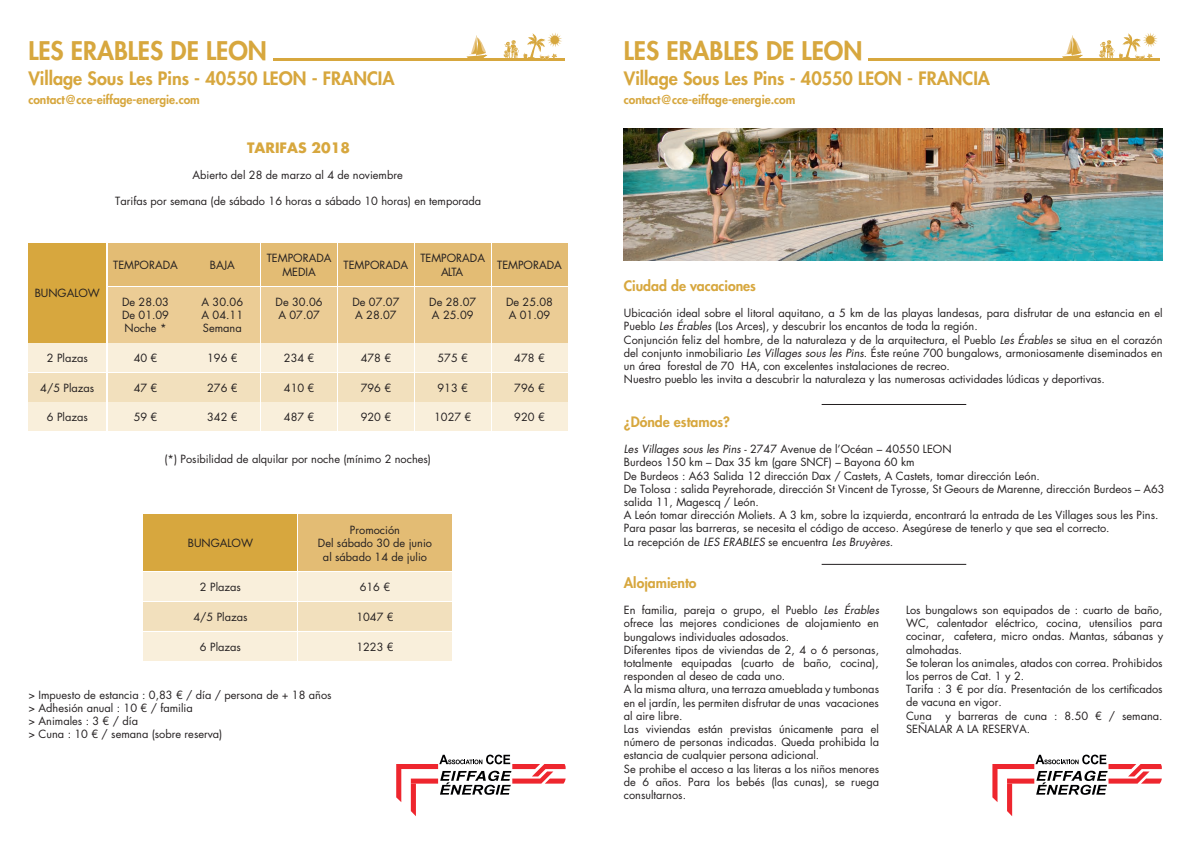
<style>
.page{position:relative;width:1191px;height:842px;background:#fff}
.page>*{position:absolute;margin:0;border:0;box-sizing:border-box;transform-origin:0 0}
.t1{font:800 25px "Futura Std";color:#d7a73e}
.t2{font:800 18px "Futura Std";color:#d7a73e}
.t3{font:800 14px "Futura Std";color:#d7a73e}
.t4{font:700 14px "Futura Std";color:#d7a73e}
.t5{font:800 12px "Futura Std";color:#d7a73e}
.t6{font:11px/13.2px "Futura Std";color:#231f20}
.s1{font-style:italic}
</style>
<div class="page">
<hr style="left:868px;top:58px;width:291px;height:2px;background:#d7a73e">
<svg style="left:1062px;top:35px;width:21px;height:23px"></svg>
<svg style="left:1099px;top:33px;width:58px;height:27px"></svg>
<hr style="left:273px;top:58px;width:291px;height:2px;background:#d7a73e">
<svg style="left:466px;top:35px;width:21px;height:23px"></svg>
<svg style="left:503px;top:33px;width:59px;height:27px"></svg>
<div style="left:28px;top:243px;width:78px;height:99px;background:#d7a73e"></div>
<div style="left:28px;top:344px;width:78px;height:28px;background:#f9efdb"></div>
<div style="left:28px;top:373px;width:78px;height:29px;background:#f2e0bd"></div>
<div style="left:28px;top:402px;width:78px;height:28px;background:#f9efdb"></div>
<div style="left:108px;top:243px;width:75px;height:43px;background:#e3bc74"></div>
<div style="left:108px;top:287px;width:75px;height:55px;background:#ebcc95"></div>
<div style="left:108px;top:344px;width:75px;height:28px;background:#f9efdb"></div>
<div style="left:108px;top:373px;width:75px;height:29px;background:#f2e0bd"></div>
<div style="left:108px;top:402px;width:75px;height:28px;background:#f9efdb"></div>
<div style="left:185px;top:243px;width:75px;height:43px;background:#e3bc74"></div>
<div style="left:185px;top:287px;width:75px;height:55px;background:#ebcc95"></div>
<div style="left:185px;top:344px;width:75px;height:28px;background:#f9efdb"></div>
<div style="left:185px;top:373px;width:75px;height:29px;background:#f2e0bd"></div>
<div style="left:185px;top:402px;width:75px;height:28px;background:#f9efdb"></div>
<div style="left:261px;top:243px;width:76px;height:43px;background:#e3bc74"></div>
<div style="left:261px;top:287px;width:76px;height:55px;background:#ebcc95"></div>
<div style="left:261px;top:344px;width:76px;height:28px;background:#f9efdb"></div>
<div style="left:261px;top:373px;width:76px;height:29px;background:#f2e0bd"></div>
<div style="left:261px;top:402px;width:76px;height:28px;background:#f9efdb"></div>
<div style="left:338px;top:243px;width:75px;height:43px;background:#e3bc74"></div>
<div style="left:338px;top:287px;width:75px;height:55px;background:#ebcc95"></div>
<div style="left:338px;top:344px;width:75px;height:28px;background:#f9efdb"></div>
<div style="left:338px;top:373px;width:75px;height:29px;background:#f2e0bd"></div>
<div style="left:338px;top:402px;width:75px;height:28px;background:#f9efdb"></div>
<div style="left:415px;top:243px;width:75px;height:43px;background:#e3bc74"></div>
<div style="left:415px;top:287px;width:75px;height:55px;background:#ebcc95"></div>
<div style="left:415px;top:344px;width:75px;height:28px;background:#f9efdb"></div>
<div style="left:415px;top:373px;width:75px;height:29px;background:#f2e0bd"></div>
<div style="left:415px;top:402px;width:75px;height:28px;background:#f9efdb"></div>
<div style="left:492px;top:243px;width:75px;height:43px;background:#e3bc74"></div>
<div style="left:492px;top:287px;width:75px;height:55px;background:#ebcc95"></div>
<div style="left:492px;top:344px;width:75px;height:28px;background:#f9efdb"></div>
<div style="left:492px;top:373px;width:75px;height:29px;background:#f2e0bd"></div>
<div style="left:492px;top:402px;width:75px;height:28px;background:#f9efdb"></div>
<div style="left:144px;top:514px;width:153px;height:57px;background:#d7a73e"></div>
<div style="left:144px;top:573px;width:153px;height:28px;background:#f9efdb"></div>
<div style="left:144px;top:602px;width:153px;height:29px;background:#f2e0bd"></div>
<div style="left:144px;top:632px;width:153px;height:28px;background:#f9efdb"></div>
<div style="left:298px;top:514px;width:153px;height:57px;background:#e3bc74"></div>
<div style="left:298px;top:573px;width:153px;height:28px;background:#f9efdb"></div>
<div style="left:298px;top:602px;width:153px;height:29px;background:#f2e0bd"></div>
<div style="left:298px;top:632px;width:153px;height:28px;background:#f9efdb"></div>
<img style="left:624px;top:129px;width:538px;height:132px">
<hr style="left:821px;top:404px;width:145px;height:1px;background:#231f20">
<hr style="left:821px;top:564px;width:145px;height:1px;background:#231f20">
<svg style="left:992px;top:755px;width:170px;height:61px"></svg>
<svg style="left:396px;top:755px;width:170px;height:61px"></svg>
<h1 class="t1" style="left:28px;top:35px;width:240px">LES ERABLES DE LEON</h1>
<h2 class="t2" style="left:28px;top:67px;width:368px">Village Sous Les Pins - 40550 LEON - FRANCIA</h2>
<p class="t5" style="left:28px;top:92px;width:173px">contact@cce-eiffage-energie.com</p>
<p class="t4" style="left:247px;top:138px;width:104px">TARIFAS 2018</p>
<p class="t6" style="left:192px;top:168px;width:212px">Abierto del 28 de marzo al 4 de noviembre</p>
<p class="t6" style="left:115px;top:195px;width:367px">Tarifas por semana (de sábado 16 horas a sábado 10 horas) en temporada</p>
<p class="t6" style="left:35px;top:287px;width:67px">BUNGALOW</p>
<p class="t6" style="left:47px;top:352px;width:42px">2 Plazas</p>
<p class="t6" style="left:40px;top:382px;width:56px">4/5 Plazas</p>
<p class="t6" style="left:47px;top:410px;width:42px">6 Plazas</p>
<p class="t6" style="left:113px;top:258px;width:66px">TEMPORADA</p>
<p class="t6" style="left:122px;top:295px;width:49px;text-align:justify">De 28.03<br>De 01.09<br>Noche *</p>
<p class="t6" style="left:134px;top:352px;width:25px">40 €</p>
<p class="t6" style="left:134px;top:382px;width:25px">47 €</p>
<p class="t6" style="left:134px;top:410px;width:25px">59 €</p>
<p class="t6" style="left:210px;top:258px;width:27px">BAJA</p>
<p class="t6" style="left:201px;top:295px;width:43px;text-align:justify">A 30.06<br>A 04.11<br>Semana</p>
<p class="t6" style="left:207px;top:352px;width:32px">196 €</p>
<p class="t6" style="left:207px;top:382px;width:32px">276 €</p>
<p class="t6" style="left:207px;top:410px;width:32px">342 €</p>
<p class="t6" style="left:267px;top:252px;width:66px;text-align:center">TEMPORADA<br>MEDIA</p>
<p class="t6" style="left:276px;top:295px;width:49px">De 30.06<br>A 07.07</p>
<p class="t6" style="left:284px;top:352px;width:32px">234 €</p>
<p class="t6" style="left:284px;top:382px;width:32px">410 €</p>
<p class="t6" style="left:284px;top:410px;width:32px">487 €</p>
<p class="t6" style="left:343px;top:258px;width:66px">TEMPORADA</p>
<p class="t6" style="left:352px;top:295px;width:49px">De 07.07<br>A 28.07</p>
<p class="t6" style="left:361px;top:352px;width:32px">478 €</p>
<p class="t6" style="left:361px;top:382px;width:32px">796 €</p>
<p class="t6" style="left:361px;top:410px;width:32px">920 €</p>
<p class="t6" style="left:420px;top:252px;width:66px;text-align:center">TEMPORADA<br>ALTA</p>
<p class="t6" style="left:429px;top:295px;width:49px">De 28.07<br>A 25.09</p>
<p class="t6" style="left:437px;top:352px;width:32px">575 €</p>
<p class="t6" style="left:437px;top:382px;width:32px">913 €</p>
<p class="t6" style="left:434px;top:410px;width:39px">1027 €</p>
<p class="t6" style="left:497px;top:258px;width:66px">TEMPORADA</p>
<p class="t6" style="left:506px;top:295px;width:49px">De 25.08<br>A 01.09</p>
<p class="t6" style="left:514px;top:352px;width:32px">478 €</p>
<p class="t6" style="left:514px;top:382px;width:32px">796 €</p>
<p class="t6" style="left:514px;top:410px;width:32px">920 €</p>
<p class="t6" style="left:164px;top:453px;width:268px">(*) Posibilidad de alquilar por noche (mínimo 2 noches)</p>
<p class="t6" style="left:188px;top:537px;width:67px">BUNGALOW</p>
<p class="t6" style="left:200px;top:581px;width:42px">2 Plazas</p>
<p class="t6" style="left:193px;top:611px;width:56px">4/5 Plazas</p>
<p class="t6" style="left:200px;top:640px;width:42px">6 Plazas</p>
<p class="t6" style="left:318px;top:524px;width:116px;text-align:center">Promoción<br>Del sábado 30 de junio al sábado 14 de julio</p>
<p class="t6" style="left:360px;top:581px;width:32px">616 €</p>
<p class="t6" style="left:356px;top:611px;width:39px">1047 €</p>
<p class="t6" style="left:356px;top:640px;width:39px">1223 €</p>
<p class="t6" style="left:28px;top:688px;width:305px">&gt; Impuesto de estancia : 0,83 € / día / persona de + 18 años &gt; Adhesión anual : 10 € / familia<br>&gt; Animales : 3 € / día<br>&gt; Cuna : 10 € / semana (sobre reserva)</p>
<h1 class="t1" style="left:624px;top:35px;width:240px">LES ERABLES DE LEON</h1>
<h2 class="t2" style="left:624px;top:67px;width:368px">Village Sous Les Pins - 40550 LEON - FRANCIA</h2>
<p class="t5" style="left:624px;top:92px;width:173px">contact@cce-eiffage-energie.com</p>
<p class="t3" style="left:624px;top:277px;width:134px">Ciudad de vacaciones</p>
<p class="t6" style="left:624px;top:307px;width:540px">Ubicación ideal sobre el litoral aquitano, a 5 km de las playas landesas, para disfrutar de una estancia en el Pueblo <span class="s1">Les Érables</span> (Los Arces), y descubrir los encantos de toda la región.<br>Conjunción feliz del hombre, de la naturaleza y de la arquitectura, el Pueblo <span class="s1">Les Érables</span> se situa en el corazón del conjunto inmobiliario <span class="s1">Les Villages sous les Pins</span>. Éste reúne 700 bungalows, armoniosamente diseminados en un área forestal de 70 HA, con excelentes instalaciones de recreo.<br>Nuestro pueblo les invita a descubrir la naturaleza y las numerosas actividades lúdicas y deportivas.</p>
<p class="t3" style="left:624px;top:413px;width:108px">¿Dónde estamos?</p>
<p class="t6" style="left:624px;top:443px;width:542px"><span class="s1">Les Villages sous les Pins</span> - 2747 Avenue de l’Océan – 40550 LEON<br>Burdeos 150 km – Dax 35 km (gare SNCF) – Bayona 60 km<br>De Burdeos : A63 Salida 12 dirección Dax / Castets, A Castets, tomar dirección León.<br>De Tolosa : salida Peyrehorade, dirección St Vincent de Tyrosse, St Geours de Marenne, dirección Burdeos – A63 salida 11, Magescq / León.<br>A León tomar dirección Moliets. A 3 km, sobre la izquierda, encontrará la entrada de Les Villages sous les Pins.<br>Para pasar las barreras, se necesita el código de acceso. Asegúrese de tenerlo y que sea el correcto.<br>La recepción de <span class="s1">LES ERABLES</span> se encuentra <span class="s1">Les Bruyères.</span></p>
<p class="t3" style="left:624px;top:574px;width:74px">Alojamiento</p>
<p class="t6" style="left:624px;top:604px;width:257px">En familia, pareja o grupo, el Pueblo <span class="s1">Les Érables </span>ofrece las mejores condiciones de alojamiento en bungalows individuales adosados.<br>Diferentes tipos de viviendas de 2, 4 o 6 personas, totalmente equipadas (cuarto de baño, cocina), responden al deseo de cada uno.<br>A la misma altura, una terraza amueblada y tumbonas en el jardín, les permiten disfrutar de unas vacaciones al aire libre.<br>Las viviendas están previstas únicamente para el número de personas indicadas. Queda prohibida la estancia de cualquier persona adicional.<br>Se prohibe el acceso a las literas a los niños menores de 6 años. Para los bebés (las cunas), se ruega consultarnos.</p>
<p class="t6" style="left:906px;top:603px;width:259px">Los bungalows son equipados de : cuarto de baño, WC, calentador eléctrico, cocina, utensilios para cocinar, cafetera, micro ondas. Mantas, sábanas y almohadas.<br>Se toleran los animales, atados con correa. Prohibidos los perros de Cat. 1 y 2.<br>Tarifa : 3 € por día. Presentación de los certificados de vacuna en vigor.<br>Cuna</p>
<p class="t6" style="left:906px;top:709px;width:258px;text-indent:40px">y barreras de cuna : 8.50 € / semana.<br>SEÑALAR A LA RESERVA.</p>
</div>
